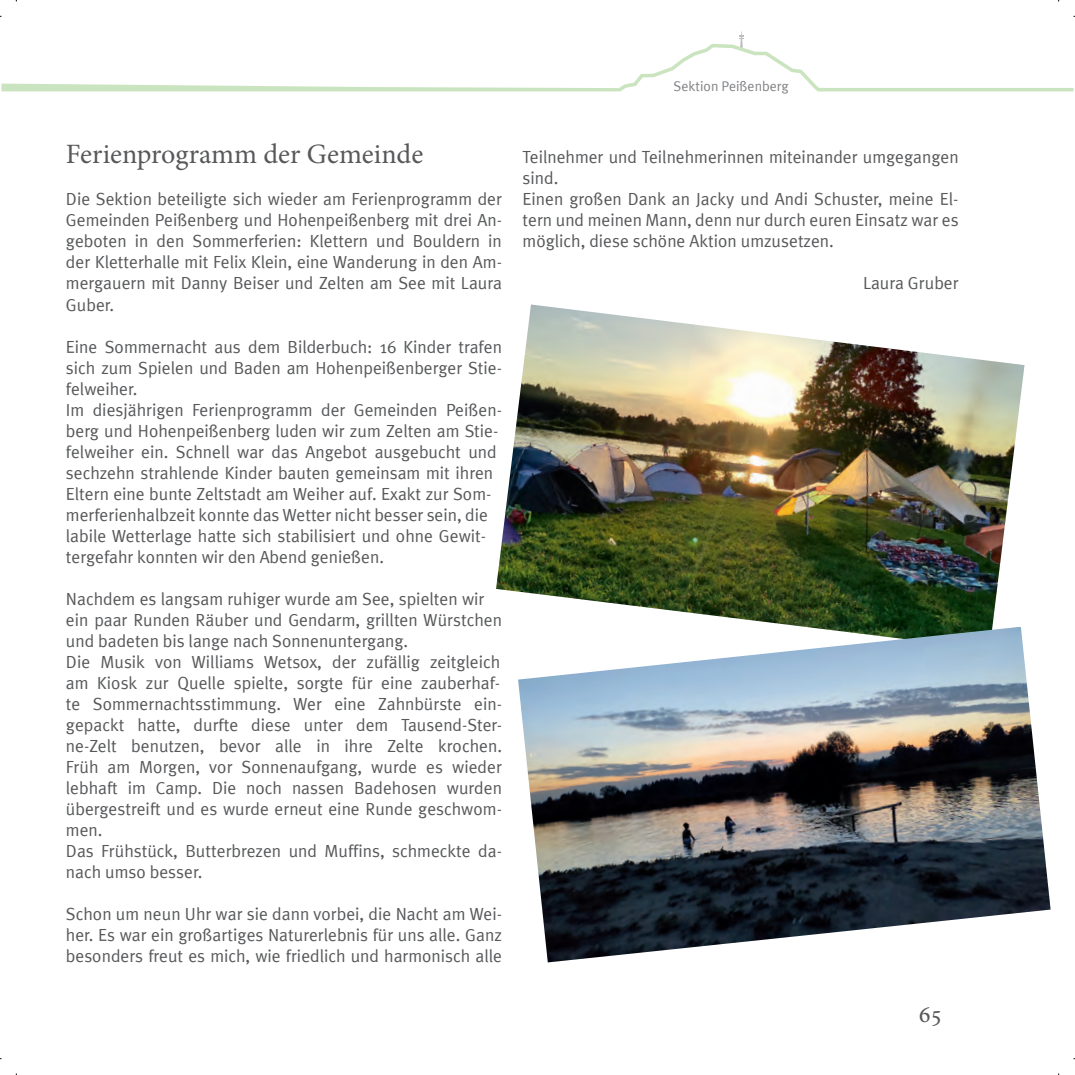
<style>
.page{position:relative;width:1075px;height:1075px;background:#fff}
.page>*{position:absolute;margin:0;border:0;box-sizing:border-box;transform-origin:0 0}
.t1{font:28px "Minion Pro";color:#57585a}
.t2{font:24.5px "Minion Pro";color:#57585a}
.t3{font:17.5px/21px "Meta Plus";color:#57585a}
.t4{font:14px "Meta Plus";color:#808285}
</style>
<div class="page">
<svg style="left:1px;top:31px;width:825px;height:61px"></svg>
<hr style="left:820px;top:88px;width:253px;height:3px;background:#cae4c0">
<img style="left:496px;top:304px;width:528px;height:322px">
<img style="left:518px;top:626px;width:532px;height:336px">
<h1 class="t1" style="left:66px;top:136px;width:359px">Ferienprogramm der Gemeinde</h1>
<p class="t3" style="left:66px;top:189px;width:437px;text-align:justify">Die Sektion beteiligte sich wieder am Ferienprogramm der Gemeinden Peißenberg und Hohenpeißenberg mit drei An&shy;geboten in den Sommerferien: Klettern und Bouldern in der Kletterhalle mit Felix Klein, eine Wanderung in den Am&shy;mergauern mit Danny Beiser und Zelten am See mit Laura Guber.</p>
<p class="t3" style="left:66px;top:336px;width:437px">Eine Sommernacht aus dem Bilderbuch: 16 Kinder trafen sich zum Spielen und Baden am Hohenpeißenberger Stie&shy;felweiher.<br>Im diesjährigen Ferienprogramm der Gemeinden Peißen&shy;berg und Hohenpeißenberg luden wir zum Zelten am Stie&shy;felweiher ein. Schnell war das Angebot ausgebucht und sechzehn strahlende Kinder bauten gemeinsam mit ihren Eltern eine bunte Zeltstadt am Weiher auf. Exakt zur Som&shy;merferienhalbzeit konnte das Wetter nicht besser sein, die labile Wetterlage hatte sich stabilisiert und ohne Gewit&shy;tergefahr konnten wir den Abend genießen.</p>
<p class="t3" style="left:66px;top:588px;width:437px">Nachdem es langsam ruhiger wurde am See, spielten wir ein paar Runden Räuber und Gendarm, grillten Würstchen und badeten bis lange nach Sonnenuntergang.<br>Die Musik von Williams Wetsox, der zufällig zeitgleich am Kiosk zur Quelle spielte, sorgte für eine zauberhaf&shy;te Sommernachtsstimmung. Wer eine Zahnbürste ein&shy;gepackt hatte, durfte diese unter dem Tausend-Ster&shy;ne-Zelt benutzen, bevor alle in ihre Zelte krochen.<br>Früh am Morgen, vor Sonnenaufgang, wurde es wieder lebhaft im Camp. Die noch nassen Badehosen wurden übergestreift und es wurde erneut eine Runde geschwom&shy;men.<br>Das Frühstück, Butterbrezen und Muffins, schmeckte da&shy;nach umso besser.</p>
<p class="t3" style="left:66px;top:903px;width:437px;text-align:justify">Schon um neun Uhr war sie dann vorbei, die Nacht am Wei&shy;her. Es war ein großartiges Naturerlebnis für uns alle. Ganz besonders freut es mich, wie friedlich und harmonisch alle</p>
<p class="t4" style="left:673px;top:78px;width:116px">Sektion Peißenberg</p>
<p class="t3" style="left:522px;top:147px;width:437px">Teilnehmer und Teilnehmerinnen miteinander umgegangen sind.<br>Einen großen Dank an Jacky und Andi Schuster, meine El&shy;tern und meinen Mann, denn nur durch euren Einsatz war es möglich, diese schöne Aktion umzusetzen.</p>
<p class="t3" style="left:863px;top:273px;width:97px">Laura Gruber</p>
<h2 class="t2" style="left:918px;top:997px;width:25px">65</h2>
</div>
